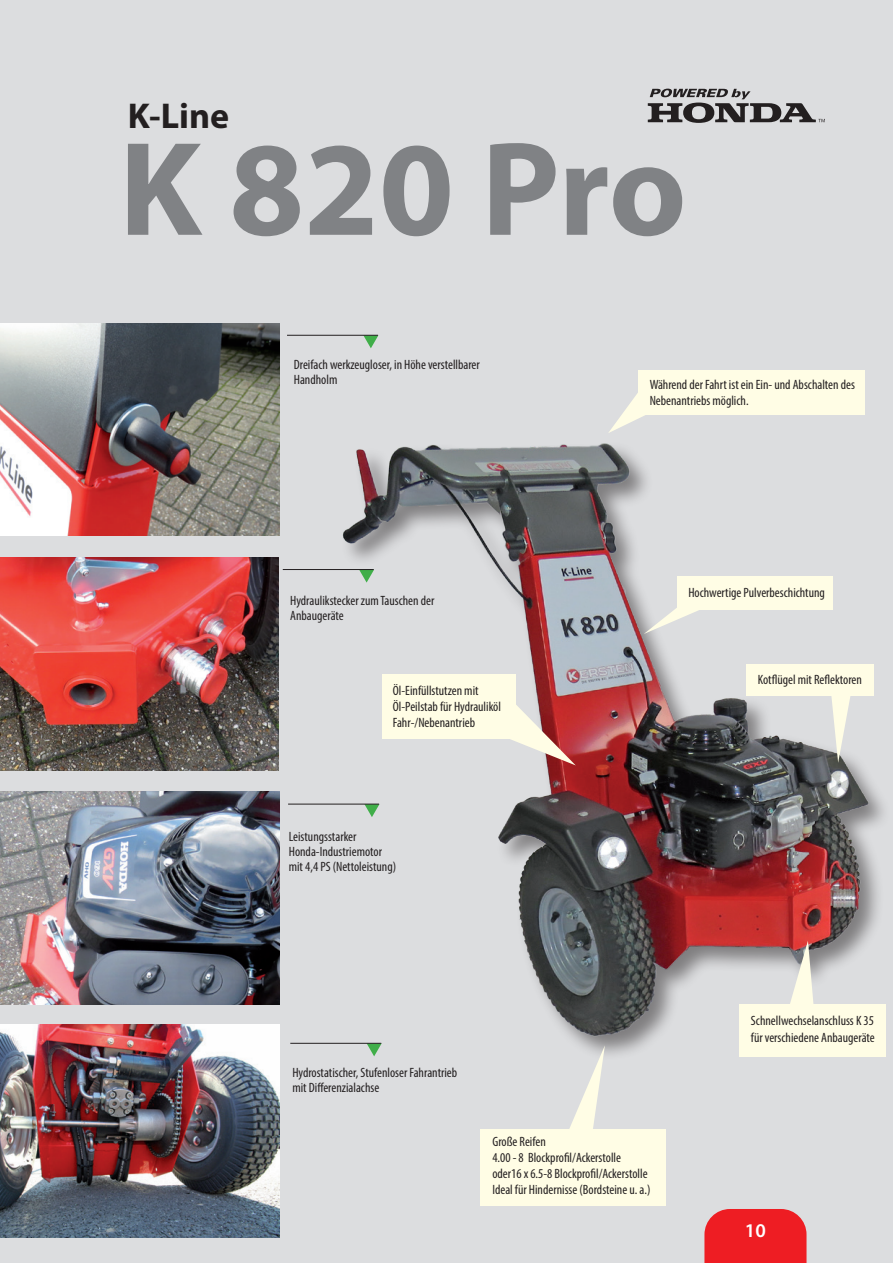
<style>
.page{position:relative;width:893px;height:1263px;background:#dcdddf}
.page>*{position:absolute;margin:0;border:0;box-sizing:border-box;transform-origin:0 0}
.t1{font:700 135px "Myriad Pro";letter-spacing:-.005em;color:#808285}
.t2{font:700 36px "Myriad Pro";color:#231f20}
.t3{font:600 19.5px "Myriad Pro";color:#fff}
.t4{font:condensed 13.5px/14.9px "Myriad Pro";color:#231f20}
</style>
<div class="page">
<div style="left:704px;top:1209px;width:102px;height:54px;background:#ee1d23"></div>
<svg style="left:648px;top:89px;width:177px;height:34px"></svg>
<img style="left:297px;top:443px;width:589px;height:614px">
<img style="left:0;top:323px;width:280px;height:213px">
<img style="left:0;top:558px;width:279px;height:212px">
<svg style="left:364px;top:336px;width:14px;height:12px"></svg>
<hr style="left:287px;top:335px;width:91px;height:1px;background:#231f20">
<svg style="left:359px;top:570px;width:15px;height:13px"></svg>
<hr style="left:283px;top:569px;width:91px;height:1px;background:#231f20">
<img style="left:0;top:791px;width:280px;height:213px">
<img style="left:0;top:1025px;width:280px;height:212px">
<svg style="left:364px;top:805px;width:15px;height:12px"></svg>
<hr style="left:288px;top:804px;width:91px;height:1px;background:#231f20">
<svg style="left:367px;top:1043px;width:15px;height:13px"></svg>
<hr style="left:290px;top:1043px;width:91px;height:1px;background:#231f20">
<svg style="left:608px;top:393px;width:37px;height:40px"></svg>
<div style="left:638px;top:370px;width:226px;height:45px;background:#fffde5"></div>
<div style="left:740px;top:1005px;width:146px;height:52px;background:#fffde5"></div>
<svg style="left:786px;top:941px;width:29px;height:64px"></svg>
<svg style="left:644px;top:581px;width:66px;height:53px"></svg>
<div style="left:678px;top:577px;width:155px;height:33px;background:#fffde5"></div>
<svg style="left:491px;top:701px;width:85px;height:64px"></svg>
<div style="left:383px;top:674px;width:133px;height:65px;background:#fffde5"></div>
<svg style="left:831px;top:695px;width:20px;height:68px"></svg>
<div style="left:746px;top:664px;width:127px;height:31px;background:#fffde5"></div>
<div style="left:480px;top:1129px;width:186px;height:76px;background:#fffde5"></div>
<svg style="left:563px;top:1045px;width:42px;height:84px"></svg>
<p class="t2" style="left:128px;top:92px;width:103px">K-Line</p>
<p class="t1" style="left:119px;top:101px;width:569px">K 820 Pro</p>
<p class="t4" style="left:294px;top:357px;width:188px">Dreifach werkzeugloser, in Höhe verstellbarer<br>Handholm</p>
<p class="t4" style="left:290px;top:593px;width:146px">Hydraulikstecker zum Tauschen der<br>Anbaugeräte</p>
<p class="t4" style="left:393px;top:683px;width:87px">Öl-Einfüllstutzen mit</p>
<p class="t4" style="left:393px;top:699px;width:110px">Öl-Peilstab für Hydrauliköl</p>
<p class="t4" style="left:393px;top:715px;width:84px">Fahr-/Nebenantrieb</p>
<p class="t4" style="left:289px;top:829px;width:69px">Leistungsstarker</p>
<p class="t4" style="left:289px;top:844px;width:95px">Honda-Industriemotor</p>
<p class="t4" style="left:289px;top:859px;width:109px">mit 4,4 PS (Nettoleistung)</p>
<p class="t4" style="left:292px;top:1065px;width:166px">Hydrostatischer, Stufenloser Fahrantrieb</p>
<p class="t4" style="left:292px;top:1079px;width:88px">mit Differenzialachse</p>
<p class="t4" style="left:650px;top:376px;width:207px;line-height:16.2px">Während der Fahrt ist ein Ein- und Abschalten des<br>Nebenantriebs möglich.</p>
<p class="t4" style="left:688px;top:585px;width:138px">Hochwertige Pulverbeschichtung</p>
<p class="t4" style="left:758px;top:672px;width:106px">Kotflügel mit Reflektoren</p>
<p class="t4" style="left:751px;top:1013px;width:124px">Schnellwechselanschluss K 35</p>
<p class="t4" style="left:751px;top:1029px;width:125px">für verschiedene Anbaugeräte</p>
<p class="t4" style="left:492px;top:1134px;width:55px">Große Reifen</p>
<p class="t4" style="left:492px;top:1150px;width:130px">4.00 - 8 Blockprofil/Ackerstolle</p>
<p class="t4" style="left:492px;top:1166px;width:157px">oder16 x 6.5-8 Blockprofil/Ackerstolle</p>
<p class="t4" style="left:492px;top:1182px;width:159px">Ideal für Hindernisse (Bordsteine u. a.)</p>
<h3 class="t3" style="left:745px;top:1218px;width:22px">10</h3>
</div>
